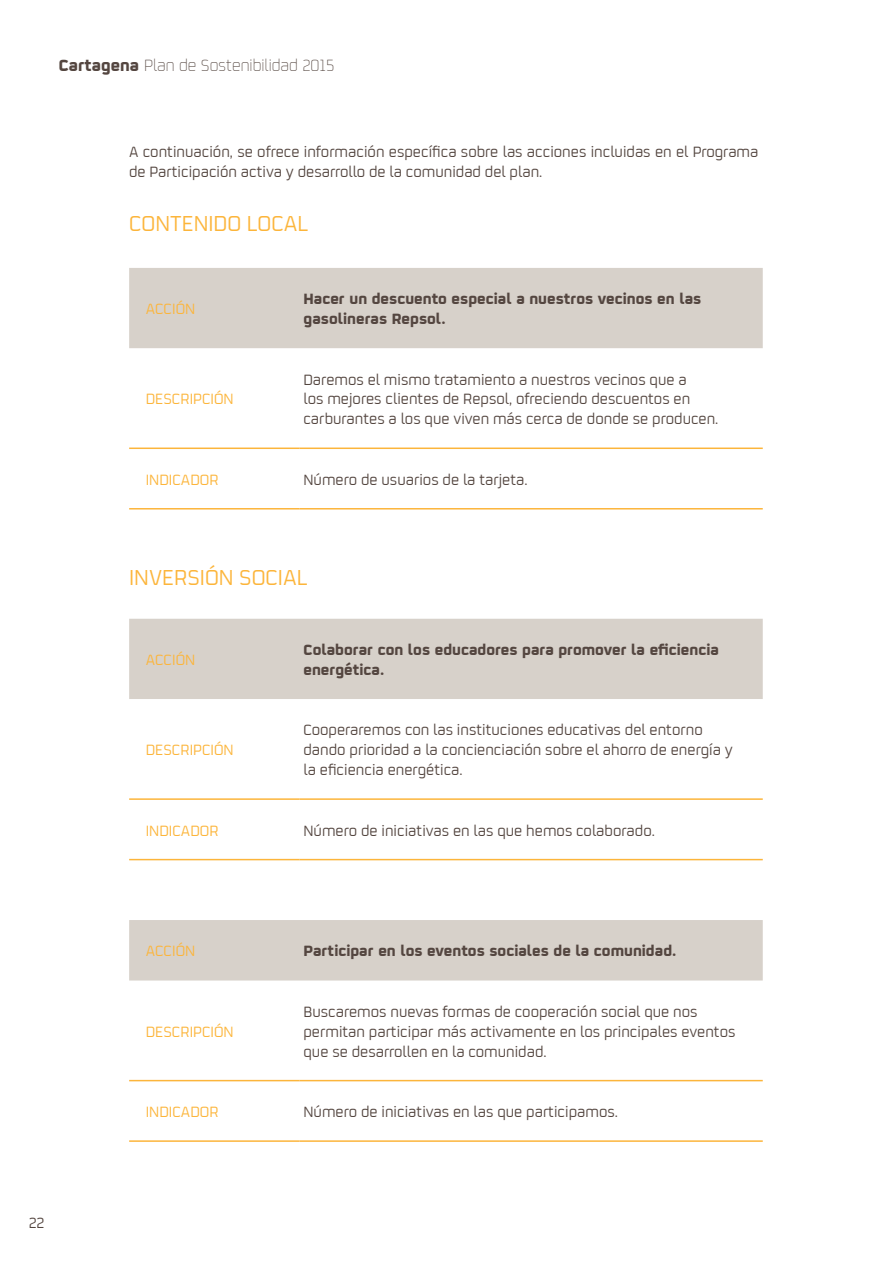
<style>
.page{position:relative;width:893px;height:1263px;background:#fff}
.page>*{position:absolute;margin:0;border:0;box-sizing:border-box;transform-origin:0 0}
.t1{font:24px "Repsol";color:#fcb53b}
.t2{font:300 18px "Repsol";color:#544640}
.t3{font:16.5px/19.8px "Repsol";color:#544640}
.t4{font:700 16.5px/19.8px "Repsol";color:#544640}
.t5{font:16.5px "Repsol";color:#fcb53b}
.s1{font-weight:700}
</style>
<div class="page">
<div style="left:129px;top:268px;width:634px;height:80px;background:#d7d1ca"></div>
<hr style="left:129px;top:447px;width:170px;height:2px;background:#fcb53b">
<hr style="left:299px;top:447px;width:464px;height:2px;background:#fcb53b">
<hr style="left:129px;top:508px;width:170px;height:1px;background:#fcb53b">
<hr style="left:299px;top:508px;width:464px;height:1px;background:#fcb53b">
<div style="left:129px;top:619px;width:634px;height:80px;background:#d7d1ca"></div>
<hr style="left:129px;top:798px;width:170px;height:2px;background:#fcb53b">
<hr style="left:299px;top:798px;width:464px;height:2px;background:#fcb53b">
<hr style="left:129px;top:859px;width:170px;height:1px;background:#fcb53b">
<hr style="left:299px;top:859px;width:464px;height:1px;background:#fcb53b">
<div style="left:129px;top:920px;width:634px;height:60px;background:#d7d1ca"></div>
<hr style="left:129px;top:1080px;width:170px;height:1px;background:#fcb53b">
<hr style="left:299px;top:1080px;width:464px;height:1px;background:#fcb53b">
<hr style="left:129px;top:1140px;width:170px;height:2px;background:#fcb53b">
<hr style="left:299px;top:1140px;width:464px;height:2px;background:#fcb53b">
<p class="t2" style="left:59px;top:53px;width:277px"><span class="s1">Cartagena</span> Plan de Sostenibilidad 2015</p>
<p class="t3" style="left:129px;top:141px;width:631px">A continuación, se ofrece información específica sobre las acciones incluidas en el Programa de Participación activa y desarrollo de la comunidad del plan.</p>
<h1 class="t1" style="left:129px;top:207px;width:181px">CONTENIDO LOCAL</h1>
<p class="t5" style="left:146px;top:298px;width:51px">ACCIÓN</p>
<p class="t4" style="left:303px;top:287px;width:399px">Hacer un descuento especial a nuestros vecinos en las gasolineras Repsol.</p>
<p class="t5" style="left:146px;top:388px;width:90px">DESCRIPCIÓN</p>
<p class="t3" style="left:303px;top:368px;width:416px">Daremos el mismo tratamiento a nuestros vecinos que a<br>los mejores clientes de Repsol, ofreciendo descuentos en carburantes a los que viven más cerca de donde se producen.</p>
<p class="t5" style="left:146px;top:468px;width:74px">INDICADOR</p>
<p class="t3" style="left:303px;top:468px;width:226px">Número de usuarios de la tarjeta.</p>
<h1 class="t1" style="left:129px;top:561px;width:180px">INVERSIÓN SOCIAL</h1>
<p class="t5" style="left:146px;top:648px;width:51px">ACCIÓN</p>
<p class="t4" style="left:303px;top:638px;width:417px">Colaborar con los educadores para promover la eficiencia energética.</p>
<p class="t5" style="left:146px;top:739px;width:90px">DESCRIPCIÓN</p>
<p class="t3" style="left:303px;top:719px;width:431px">Cooperaremos con las instituciones educativas del entorno dando prioridad a la concienciación sobre el ahorro de energía y la eficiencia energética.</p>
<p class="t5" style="left:146px;top:819px;width:74px">INDICADOR</p>
<p class="t3" style="left:303px;top:819px;width:353px">Número de iniciativas en las que hemos colaborado.</p>
<p class="t3" style="left:29px;top:1211px;width:17px">22</p>
<p class="t5" style="left:146px;top:940px;width:51px">ACCIÓN</p>
<p class="t4" style="left:303px;top:939px;width:374px">Participar en los eventos sociales de la comunidad.</p>
<p class="t5" style="left:146px;top:1020px;width:90px">DESCRIPCIÓN</p>
<p class="t3" style="left:303px;top:1001px;width:433px">Buscaremos nuevas formas de cooperación social que nos permitan participar más activamente en los principales eventos que se desarrollen en la comunidad.</p>
<p class="t5" style="left:146px;top:1100px;width:74px">INDICADOR</p>
<p class="t3" style="left:303px;top:1101px;width:316px">Número de iniciativas en las que participamos.</p>
</div>
